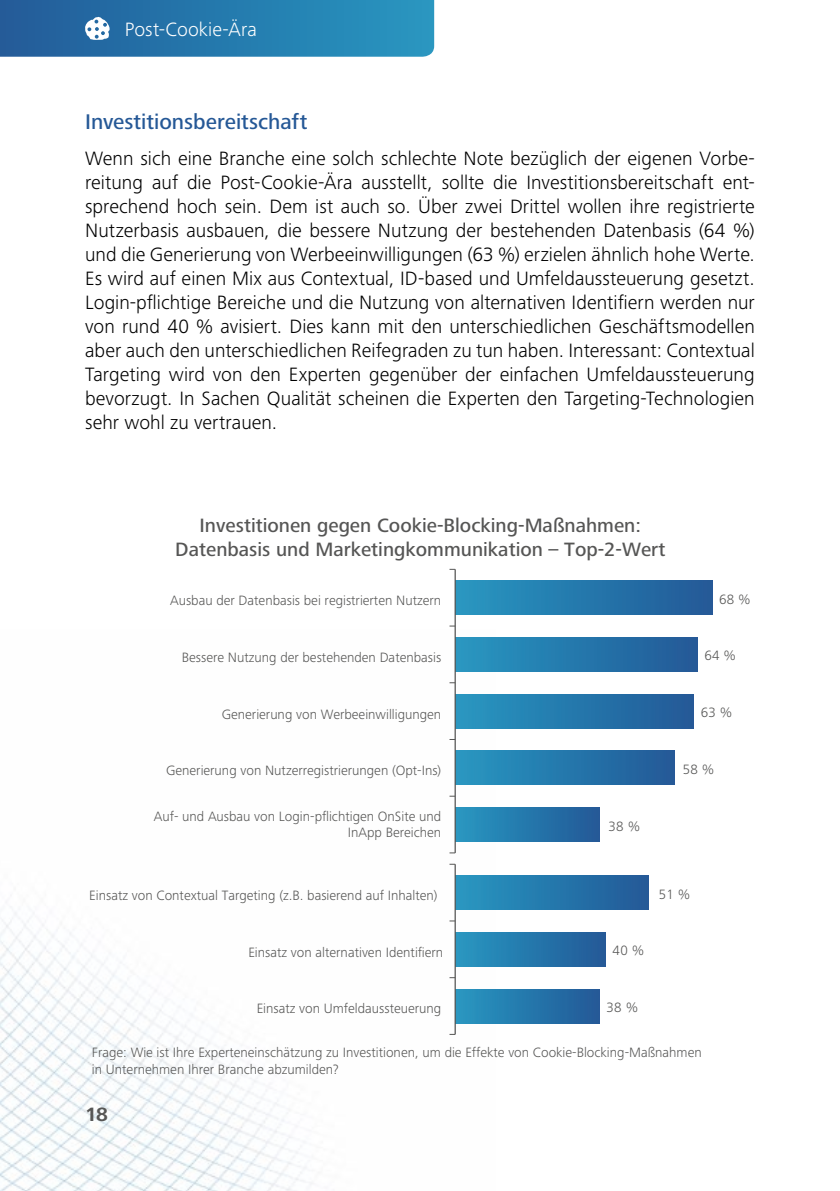
<style>
.page{position:relative;width:840px;height:1191px;background:#fff}
.page>*{position:absolute;margin:0;border:0;box-sizing:border-box;transform-origin:0 0}
.t1{font:500 22px "Hd M Frutiger Next Pro";color:#255896}
.t2{font:300 20px/24px "Hd M Frutiger Next Pro";letter-spacing:.005em;color:#000;text-align:justify}
.t3{font:500 20px/24px "Hd M Frutiger Next Pro";color:#565655;text-align:center}
.t4{font:300 20px "Hd M Frutiger Next Pro";letter-spacing:.005em;color:#fff}
.t5{font:700 20px "Hd M Frutiger Next Pro";color:#565655}
.t6{font:300 14px/16.8px "Hd M Frutiger Next Pro";color:#565655;text-align:right}
</style>
<div class="page">
<img style="left:0;top:630px;width:495px;height:561px">
<svg style="left:0;top:0;width:434px;height:57px;background:#297bae"></svg>
<div style="left:455px;top:580px;width:257px;height:34px;background:linear-gradient(to right,#2898c1,#225997)"></div>
<div style="left:455px;top:637px;width:242px;height:34px;background:linear-gradient(to right,#2898c1,#235997)"></div>
<div style="left:455px;top:694px;width:238px;height:34px;background:linear-gradient(to right,#2898c1,#225997)"></div>
<div style="left:455px;top:751px;width:219px;height:34px;background:linear-gradient(to right,#2898c1,#235997)"></div>
<div style="left:455px;top:807px;width:144px;height:34px;background:linear-gradient(to right,#2898c1,#235997)"></div>
<div style="left:455px;top:875px;width:193px;height:34px;background:linear-gradient(to right,#2898c1,#225997)"></div>
<div style="left:455px;top:932px;width:150px;height:34px;background:linear-gradient(to right,#2898c1,#225997)"></div>
<div style="left:455px;top:989px;width:144px;height:34px;background:linear-gradient(to right,#2898c1,#235997)"></div>
<hr style="left:454px;top:569px;width:1px;height:284px;background:#565655">
<hr style="left:454px;top:864px;width:1px;height:170px;background:#565655">
<p class="t4" style="left:125px;top:17px;width:134px">Post-Cookie-Ära</p>
<p class="t1" style="left:85px;top:109px;width:223px">Investitionsbereitschaft</p>
<p class="t2" style="left:85px;top:146px;width:671px">Wenn sich eine Branche eine solch schlechte Note bezüglich der eigenen Vorbe&shy;reitung auf die Post-Cookie-Ära ausstellt, sollte die Investitionsbereitschaft ent&shy;sprechend hoch sein. Dem ist auch so. Über zwei Drittel wollen ihre registrierte Nutzerbasis ausbauen, die bessere Nutzung der bestehenden Datenbasis (64 %) und die Generierung von Werbeeinwilligungen (63 %) erzielen ähnlich hohe Werte.<br>Es wird auf einen Mix aus Contextual, ID-based und Umfeldaussteuerung gesetzt.<br>Login-pflichtige Bereiche und die Nutzung von alternativen Identifiern werden nur von rund 40 % avisiert. Dies kann mit den unterschiedlichen Geschäftsmodellen aber auch den unterschiedlichen Reifegraden zu tun haben. Interessant: Contextual Targeting wird von den Experten gegenüber der einfachen Umfeldaussteuerung bevorzugt. In Sachen Qualität scheinen die Experten den Targeting-Technologien sehr wohl zu vertrauen.</p>
<p class="t3" style="left:175px;top:513px;width:491px">Investitionen gegen Cookie-Blocking-Maßnahmen:<br>Datenbasis und Marketingkommunikation – Top-2-Wert</p>
<p class="t6" style="left:170px;top:592px;width:272px">Ausbau der Datenbasis bei registrierten Nutzern</p>
<p class="t6" style="left:182px;top:649px;width:261px">Bessere Nutzung der bestehenden Datenbasis</p>
<p class="t6" style="left:222px;top:705px;width:221px">Generierung von Werbeeinwilligungen</p>
<p class="t6" style="left:166px;top:762px;width:276px">Generierung von Nutzerregistrierungen (Opt-Ins)</p>
<p class="t6" style="left:154px;top:807px;width:289px">Auf- und Ausbau von Login-pflichtigen OnSite und<br>InApp Bereichen</p>
<p class="t6" style="left:608px;top:817px;width:33px">38 %</p>
<p class="t6" style="left:718px;top:590px;width:33px">68 %</p>
<p class="t6" style="left:704px;top:647px;width:33px">64 %</p>
<p class="t6" style="left:700px;top:704px;width:33px">63 %</p>
<p class="t6" style="left:682px;top:760px;width:33px">58 %</p>
<p class="t6" style="left:89px;top:887px;width:349px">Einsatz von Contextual Targeting (z.B. basierend auf Inhalten)</p>
<p class="t6" style="left:658px;top:885px;width:33px">51 %</p>
<p class="t6" style="left:248px;top:943px;width:196px">Einsatz von alternativen Identifiern</p>
<p class="t6" style="left:612px;top:942px;width:33px">40 %</p>
<p class="t6" style="left:256px;top:1000px;width:186px">Einsatz von Umfeldaussteuerung</p>
<p class="t6" style="left:606px;top:999px;width:33px">38 %</p>
<p class="t6" style="left:92px;top:1044px;width:611px;text-align:left">Frage: Wie ist Ihre Experteneinschätzung zu Investitionen, um die Effekte von Cookie-Blocking-Maßnahmen in Unternehmen Ihrer Branche abzumilden?</p>
<p class="t5" style="left:85px;top:1102px;width:24px">18</p>
</div>
